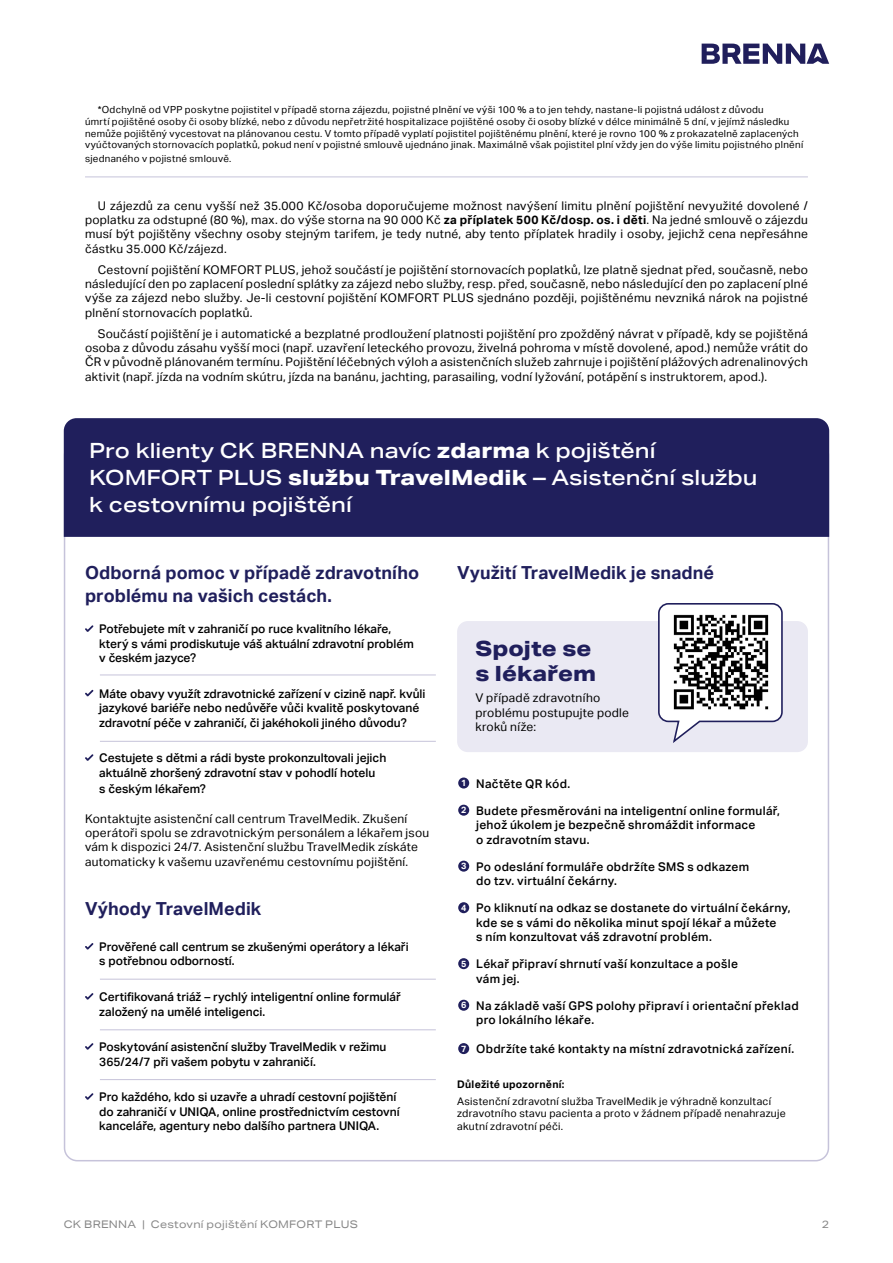
<style>
.page{position:relative;width:893px;height:1263px;background:#fff}
.page>*{position:absolute;margin:0;border:0;box-sizing:border-box;transform-origin:0 0}
.t1{font:500 21px/27px "Aktiv Grotesk Ex";color:#fff}
.t2{font:800 21px/25.2px "Aktiv Grotesk Ex";letter-spacing:.005em;color:#201f5c}
.t3{font:700 18px/22.5px "Aktiv Grotesk";letter-spacing:.005em;color:#201f5c}
.t4{font:12px/14.4px "Aktiv Grotesk";letter-spacing:.02em;color:#000;text-align:justify}
.t5{font:500 12px/14.4px "Aktiv Grotesk";color:#000}
.t6{font:500 12px/14.4px "Aktiv Grotesk";letter-spacing:.025em;color:#000}
.t7{font:10.5px/12.6px "Aktiv Grotesk";letter-spacing:.03em;color:#000}
.t8{font:10.5px "Aktiv Grotesk Ex";letter-spacing:.025em;color:#878787}
.t9{font:700 10.5px "Aktiv Grotesk";letter-spacing:.025em;color:#000}
.t10{font:9.75px/11.7px "Aktiv Grotesk";letter-spacing:.03em;color:#000}
.s1{font-weight:700}
.s2{font-weight:800}
.s3{font-weight:700;font-size:9px;color:#fff}
</style>
<div class="page">
<svg style="left:702px;top:44px;width:127px;height:20px"></svg>
<svg style="left:85px;top:625px;width:8px;height:7px"></svg>
<svg style="left:85px;top:690px;width:8px;height:6px"></svg>
<svg style="left:85px;top:754px;width:8px;height:7px"></svg>
<svg style="left:85px;top:943px;width:8px;height:7px"></svg>
<svg style="left:85px;top:993px;width:8px;height:7px"></svg>
<svg style="left:85px;top:1043px;width:8px;height:7px"></svg>
<svg style="left:85px;top:1093px;width:8px;height:7px"></svg>
<div style="left:458px;top:777px;width:11px;height:11px;background:#201f5c;border-radius:50%"></div>
<div style="left:458px;top:805px;width:11px;height:11px;background:#201f5c;border-radius:50%"></div>
<div style="left:458px;top:861px;width:11px;height:11px;background:#201f5c;border-radius:50%"></div>
<div style="left:458px;top:902px;width:11px;height:11px;background:#201f5c;border-radius:50%"></div>
<div style="left:458px;top:958px;width:11px;height:11px;background:#201f5c;border-radius:50%"></div>
<div style="left:458px;top:1000px;width:11px;height:11px;background:#201f5c;border-radius:50%"></div>
<div style="left:458px;top:1043px;width:11px;height:11px;background:#201f5c;border-radius:50%"></div>
<hr style="left:85px;top:177px;width:723px;height:1px;background:#c6c3da">
<div style="left:64px;top:418px;width:765px;height:119px;background:#201f5c"></div>
<hr style="left:100px;top:675px;width:336px;height:1px;background:#c6c3da">
<hr style="left:100px;top:979px;width:336px;height:1px;background:#c6c3da">
<hr style="left:100px;top:1029px;width:336px;height:1px;background:#c6c3da">
<hr style="left:100px;top:1079px;width:336px;height:1px;background:#c6c3da">
<hr style="left:100px;top:741px;width:336px;height:1px;background:#c6c3da">
<div style="left:457px;top:621px;width:351px;height:131px;background:#eae9f3;border-radius:11px"></div>
<svg style="left:658px;top:603px;width:125px;height:140px"></svg>
<img style="left:672px;top:613px;width:98px;height:99px">
<p class="t10" style="left:85px;top:104px;width:720px;text-indent:13px">*Odchylně od VPP poskytne pojistitel v případě storna zájezdu, pojistné plnění ve výši 100 % a to jen tehdy, nastane-li pojistná událost z důvodu<br>úmrtí pojištěné osoby či osoby blízké, nebo z důvodu nepřetržité hospitalizace pojištěné osoby či osoby blízké v délce minimálně 5 dní, v jejímž následku nemůže pojištěný vycestovat na plánovanou cestu. V tomto případě vyplatí pojistitel pojištěnému plnění, které je rovno 100 % z prokazatelně zaplacených vyúčtovaných stornovacích poplatků, pokud není v pojistné smlouvě ujednáno jinak. Maximálně však pojistitel plní vždy jen do výše limitu pojistného plnění</p>
<p class="t10" style="left:85px;top:153px;width:148px">sjednaného v pojistné smlouvě.</p>
<p class="t4" style="left:85px;top:198px;width:724px;text-indent:13px">U zájezdů za cenu vyšší než 35.000 Kč/osoba doporučujeme možnost navýšení limitu plnění pojištění nevyužité dovolené / poplatku za odstupné (80 %), max. do výše storna na 90 000 Kč <span class="s1">za příplatek 500 Kč/dosp. os. i děti</span>. Na jedné smlouvě o zájezdu musí být pojištěny všechny osoby stejným tarifem, je tedy nutné, aby tento příplatek hradily i osoby, jejichž cena nepřesáhne částku 35.000 Kč/zájezd.</p>
<p class="t4" style="left:85px;top:262px;width:724px;text-indent:13px">Cestovní pojištění KOMFORT PLUS, jehož součástí je pojištění stornovacích poplatků, lze platně sjednat před, současně, nebo následující den po zaplacení poslední splátky za zájezd nebo služby, resp. před, současně, nebo následující den po zaplacení plné výše za zájezd nebo služby. Je-li cestovní pojištění KOMFORT PLUS sjednáno později, pojištěnému nevzniká nárok na pojistné plnění stornovacích poplatků.</p>
<p class="t4" style="left:85px;top:326px;width:724px;text-indent:13px">Součástí pojištění je i automatické a bezplatné prodloužení platnosti pojištění pro zpožděný návrat v případě, kdy se pojištěná osoba z důvodu zásahu vyšší moci (např. uzavření leteckého provozu, živelná pohroma v místě dovolené, apod.) nemůže vrátit do ČR v původně plánovaném termínu. Pojištění léčebných výloh a asistenčních služeb zahrnuje i pojištění plážových adrenalinových aktivit (např. jízda na vodním skútru, jízda na banánu, jachting, parasailing, vodní lyžování, potápění s instruktorem, apod.).</p>
<h1 class="t1" style="left:89px;top:437px;width:670px">Pro klienty CK BRENNA navíc <span class="s2">zdarma</span> k pojištění<br>KOMFORT PLUS <span class="s2">službu TravelMedik</span> – Asistenční službu k cestovnímu pojištění</h1>
<h2 class="t3" style="left:85px;top:562px;width:336px">Odborná pomoc v případě zdravotního problému na vašich cestách.</h2>
<p class="t5" style="left:99px;top:622px;width:316px">Potřebujete mít v zahraničí po ruce kvalitního lékaře, který s vámi prodiskutuje váš aktuální zdravotní problém v českém jazyce?</p>
<p class="t5" style="left:99px;top:686px;width:328px">Máte obavy využít zdravotnické zařízení v cizině např. kvůli jazykové bariéře nebo nedůvěře vůči kvalitě poskytované zdravotní péče v zahraničí, či jakéhokoli jiného důvodu?</p>
<p class="t5" style="left:99px;top:751px;width:289px">Cestujete s dětmi a rádi byste prokonzultovali jejich aktuálně zhoršený zdravotní stav v pohodlí hotelu</p>
<p class="t5" style="left:99px;top:782px;width:108px">s českým lékařem?</p>
<p class="t4" style="left:85px;top:811px;width:346px;text-align:left">Kontaktujte asistenční call centrum TravelMedik. Zkušení operátoři spolu se zdravotnickým personálem a lékařem jsou vám k dispozici 24/7. Asistenční službu TravelMedik získáte automaticky k vašemu uzavřenému cestovnímu pojištění.</p>
<h2 class="t3" style="left:85px;top:898px;width:178px">Výhody TravelMedik</h2>
<p class="t5" style="left:99px;top:940px;width:311px">Prověřené call centrum se zkušenými operátory a lékaři s potřebnou odborností.</p>
<p class="t5" style="left:99px;top:990px;width:303px">Certifikovaná triáž – rychlý inteligentní online formulář založený na umělé inteligenci.</p>
<p class="t5" style="left:99px;top:1040px;width:289px">Poskytování asistenční služby TravelMedik v režimu<br>365/24/7 při vašem pobytu v zahraničí.</p>
<p class="t5" style="left:99px;top:1090px;width:302px">Pro každého, kdo si uzavře a uhradí cestovní pojištění do zahraničí v UNIQA, online prostřednictvím cestovní kanceláře, agentury nebo dalšího partnera UNIQA.</p>
<h2 class="t3" style="left:457px;top:562px;width:258px">Využití TravelMedik je snadné</h2>
<h1 class="t2" style="left:475px;top:635px;width:122px">Spojte se s lékařem</h1>
<p class="t4" style="left:475px;top:691px;width:155px;text-align:left">V případě zdravotního problému postupujte podle kroků níže:</p>
<p class="t6" style="left:461px;top:776px;width:111px"><span class="s3">1</span> Načtěte QR kód.</p>
<p class="t6" style="left:476px;top:803px;width:305px;text-indent:-15px"><span class="s3">2</span> Budete přesměrováni na inteligentní online formulář, jehož úkolem je bezpečně shromáždit informace<br>o zdravotním stavu.</p>
<p class="t6" style="left:476px;top:859px;width:275px;text-indent:-15px"><span class="s3">3</span> Po odeslání formuláře obdržíte SMS s odkazem do tzv. virtuální čekárny.</p>
<p class="t6" style="left:476px;top:901px;width:316px;text-indent:-15px"><span class="s3">4</span> Po kliknutí na odkaz se dostanete do virtuální čekárny, kde se s vámi do několika minut spojí lékař a můžete<br>s ním konzultovat váš zdravotní problém.</p>
<p class="t6" style="left:476px;top:957px;width:263px;text-indent:-15px"><span class="s3">5</span> Lékař připraví shrnutí vaší konzultace a pošle vám jej.</p>
<p class="t6" style="left:476px;top:999px;width:324px;text-indent:-15px"><span class="s3">6</span> Na základě vaší GPS polohy připraví i orientační překlad pro lokálního lékaře.</p>
<p class="t6" style="left:461px;top:1042px;width:335px"><span class="s3">7</span> Obdržíte také kontakty na místní zdravotnická zařízení.</p>
<p class="t9" style="left:457px;top:1078px;width:109px">Důležité upozornění:</p>
<p class="t7" style="left:457px;top:1095px;width:330px">Asistenční zdravotní služba TravelMedik je výhradně konzultací zdravotního stavu pacienta a proto v žádnem případě nenahrazuje akutní zdravotní péči.</p>
<p class="t8" style="left:64px;top:1218px;width:296px">CK BRENNA | Cestovní pojištění KOMFORT PLUS</p>
<p class="t8" style="left:822px;top:1218px;width:9px">2</p>
</div>
